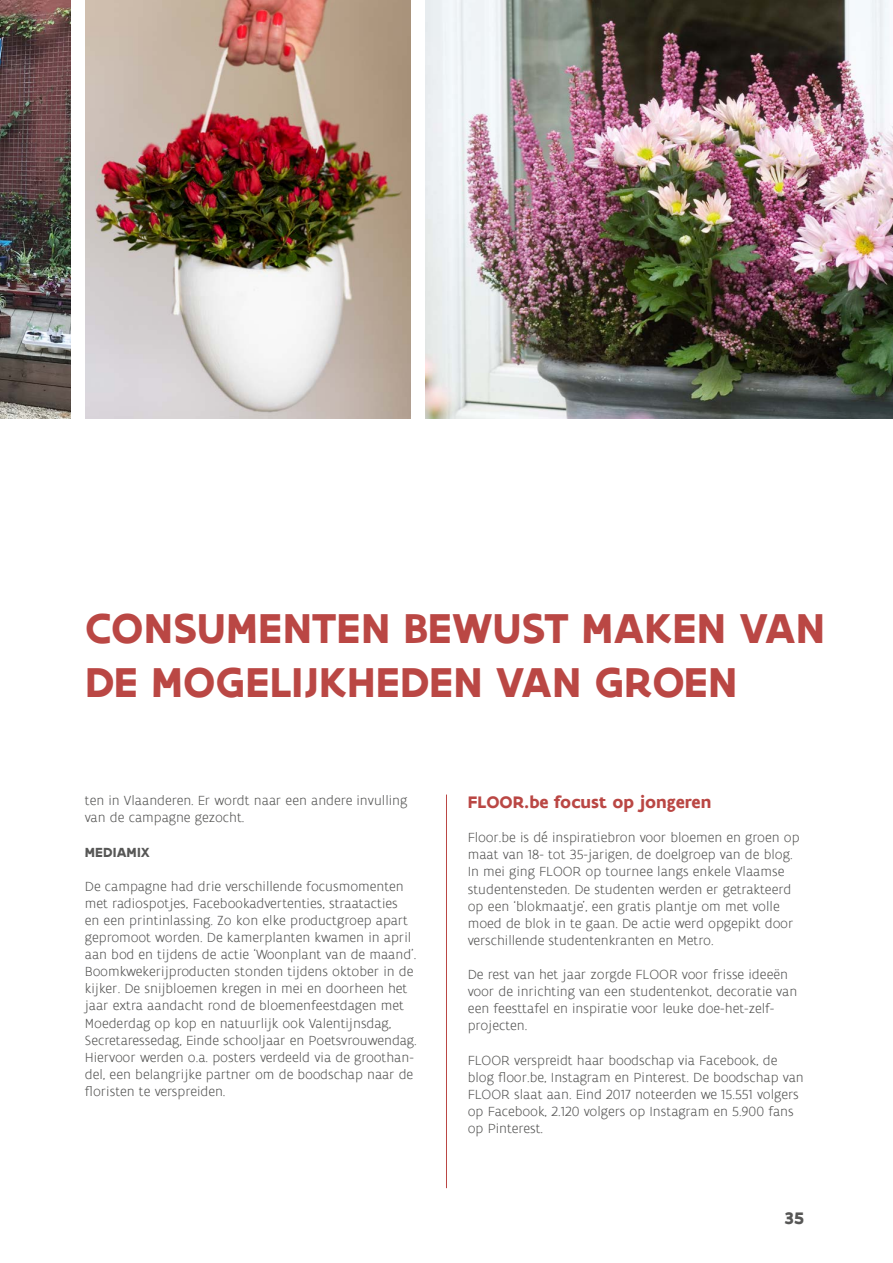
<style>
.page{position:relative;width:893px;height:1263px;background:#fff}
.page>*{position:absolute;margin:0;border:0;box-sizing:border-box;transform-origin:0 0}
.t1{font:700 45px/54px "Flanders Art Sans";letter-spacing:.005em;color:#ba4744}
.t2{font:700 18px "Flanders Art Sans";color:#ba4744}
.t3{font:700 18px "Flanders Art Sans";color:#575756}
.t4{font:300 14.25px/17.1px "Flanders Art Sans";color:#575756}
.t5{font:700 14.25px "Flanders Art Sans";letter-spacing:.005em;color:#575756}
</style>
<div class="page">
<img style="left:0;top:0;width:70px;height:419px">
<img style="left:85px;top:0;width:325px;height:419px">
<img style="left:425px;top:0;width:468px;height:419px">
<hr style="left:446px;top:794px;width:1px;height:394px;background:#ba4744">
<h1 class="t1" style="left:85px;top:602px;width:741px">CONSUMENTEN BEWUST MAKEN VAN<br>DE MOGELIJKHEDEN VAN GROEN</h1>
<p class="t4" style="left:85px;top:792px;width:324px">ten in Vlaanderen. Er wordt naar een andere invulling van de campagne gezocht.</p>
<p class="t5" style="left:85px;top:843px;width:67px">MEDIAMIX</p>
<p class="t4" style="left:85px;top:878px;width:333px">De campagne had drie verschillende focusmomenten met radiospotjes, Facebookadvertenties, straatacties<br>en een printinlassing. Zo kon elke productgroep apart gepromoot worden. De kamerplanten kwamen in april aan bod en tijdens de actie ‘Woonplant van de maand’.<br>Boomkwekerijproducten stonden tijdens oktober in de kijker. De snijbloemen kregen in mei en doorheen het jaar extra aandacht rond de bloemenfeestdagen met Moederdag op kop en natuurlijk ook Valentijnsdag, Secretaressedag, Einde schooljaar en Poetsvrouwendag.<br>Hiervoor werden o.a. posters verdeeld via de groothan&shy;del, een belangrijke partner om de boodschap naar de floristen te verspreiden.</p>
<p class="t2" style="left:468px;top:791px;width:245px">FLOOR.be focust op jongeren</p>
<p class="t4" style="left:468px;top:829px;width:333px">Floor.be is dé inspiratiebron voor bloemen en groen op maat van 18- tot 35-jarigen, de doelgroep van de blog.<br>In mei ging FLOOR op tournee langs enkele Vlaamse studentensteden. De studenten werden er getrakteerd op een ‘blokmaatje’, een gratis plantje om met volle moed de blok in te gaan. De actie werd opgepikt door verschillende studentenkranten en Metro.</p>
<p class="t4" style="left:468px;top:966px;width:331px">De rest van het jaar zorgde FLOOR voor frisse ideeën voor de inrichting van een studentenkot, decoratie van een feesttafel en inspiratie voor leuke doe-het-zelf&shy;projecten.</p>
<p class="t4" style="left:468px;top:1052px;width:338px">FLOOR verspreidt haar boodschap via Facebook, de blog floor.be, Instagram en Pinterest. De boodschap van FLOOR slaat aan. Eind 2017 noteerden we 15.551 volgers op Facebook, 2.120 volgers op Instagram en 5.900 fans op Pinterest.</p>
<p class="t3" style="left:784px;top:1207px;width:22px">35</p>
</div>
